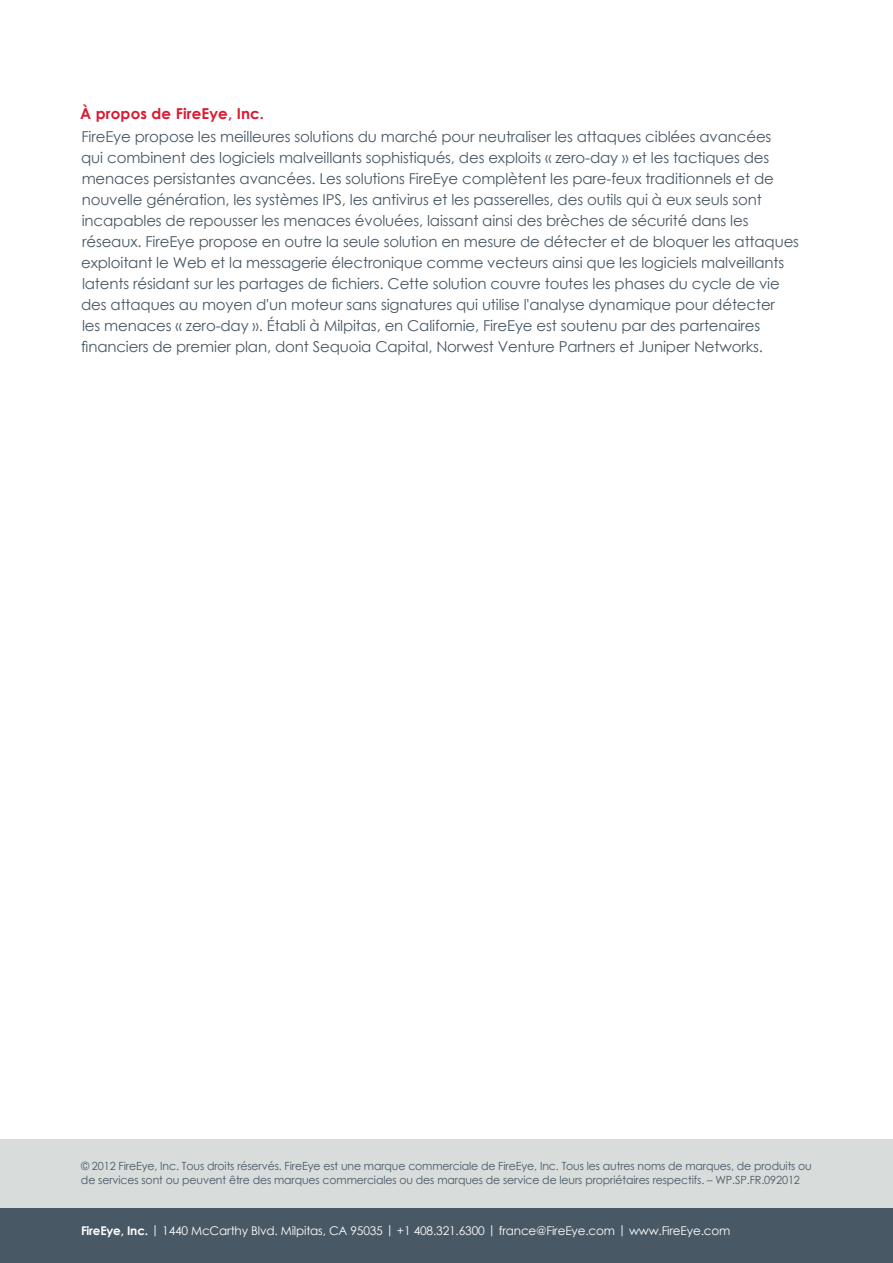
<style>
.page{position:relative;width:893px;height:1263px;background:#fff}
.page>*{position:absolute;margin:0;border:0;box-sizing:border-box;transform-origin:0 0}
.t1{font:15px/21px "Century Gothic";letter-spacing:-.01em;color:#485865}
.t2{font:700 15px "Century Gothic";letter-spacing:.01em;color:#da1a32}
.t3{font:12px "Century Gothic";letter-spacing:-.015em;color:#fff}
.t4{font:11.25px/13.5px "Century Gothic";letter-spacing:-.01em;color:#485865}
.s1{font-weight:700}
</style>
<div class="page">
<div style="left:0;top:1202px;width:893px;height:61px;background:#485865"></div>
<div style="left:0;top:1139px;width:893px;height:68px;background:#d8dcdb"></div>
<p class="t2" style="left:80px;top:102px;width:185px">À propos de FireEye, Inc.</p>
<p class="t1" style="left:81px;top:126px;width:719px">FireEye propose les meilleures solutions du marché pour neutraliser les attaques ciblées avancées<br>qui combinent des logiciels malveillants sophistiqués, des exploits « zero-day » et les tactiques des menaces persistantes avancées. Les solutions FireEye complètent les pare-feux traditionnels et de nouvelle génération, les systèmes IPS, les antivirus et les passerelles, des outils qui à eux seuls sont incapables de repousser les menaces évoluées, laissant ainsi des brèches de sécurité dans les réseaux. FireEye propose en outre la seule solution en mesure de détecter et de bloquer les attaques exploitant le Web et la messagerie électronique comme vecteurs ainsi que les logiciels malveillants latents résidant sur les partages de fichiers. Cette solution couvre toutes les phases du cycle de vie des attaques au moyen d'un moteur sans signatures qui utilise l'analyse dynamique pour détecter<br>les menaces « zero-day ». Établi à Milpitas, en Californie, FireEye est soutenu par des partenaires financiers de premier plan, dont Sequoia Capital, Norwest Venture Partners et Juniper Networks.</p>
<p class="t4" style="left:81px;top:1159px;width:732px">© 2012 FireEye, Inc. Tous droits réservés. FireEye est une marque commerciale de FireEye, Inc. Tous les autres noms de marques, de produits ou de services sont ou peuvent être des marques commerciales ou des marques de service de leurs propriétaires respectifs. – WP.SP.FR.092012</p>
<p class="t3" style="left:81px;top:1222px;width:651px"><span class="s1">FireEye, Inc.</span> | 1440 McCarthy Blvd. Milpitas, CA 95035 | +1 408.321.6300 | france@FireEye.com | www.FireEye.com</p>
</div>
